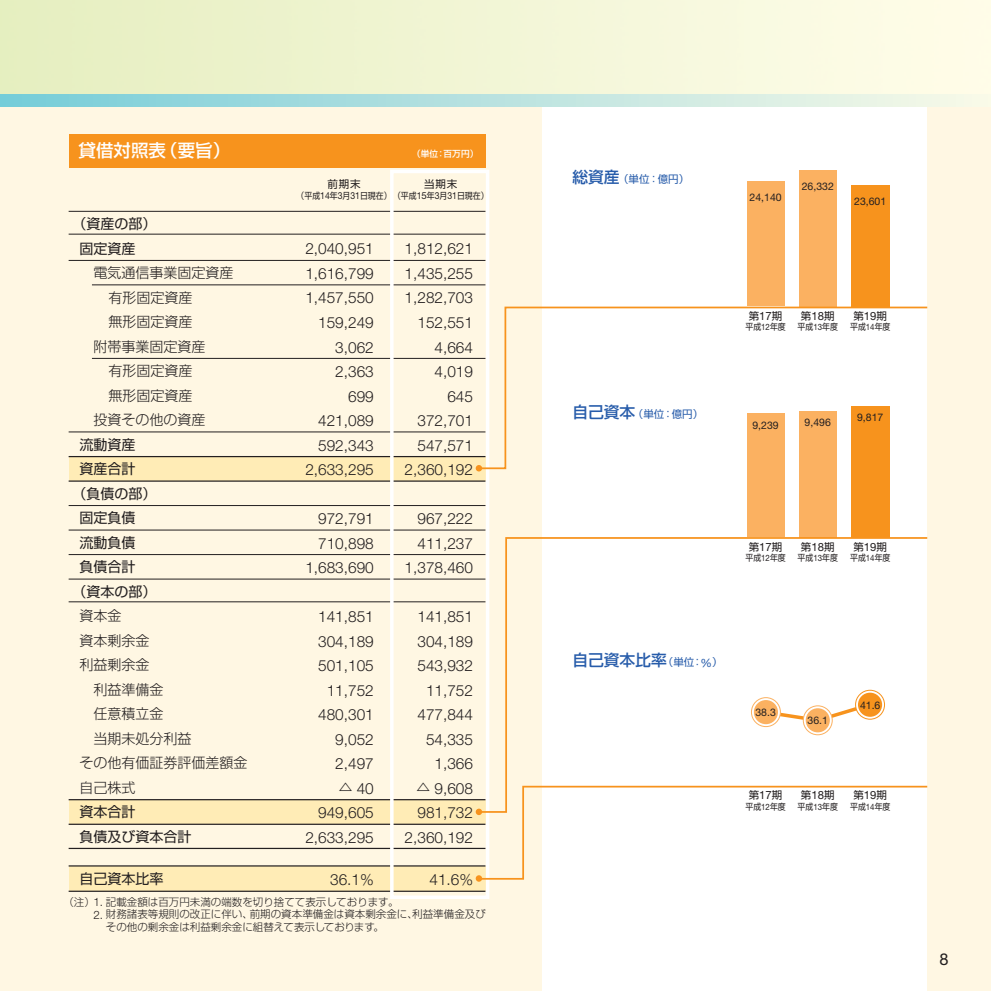
<style>
.page{position:relative;width:991px;height:991px;background:#fff}
.page>*{position:absolute;margin:0;border:0;box-sizing:border-box;transform-origin:0 0}
.t1{font:500 17.5px "Shin Go";color:#fff}
.t2{font:16.45px "Helvetica Neue";color:#231f20}
.t3{font:500 15.75px "Shin Go";color:#275caa}
.t4{font:300 15.4px/24.5px "Helvetica Neue";color:#231f20;text-align:right}
.t5{font:300 14px "Shin Go";color:#231f20}
.t6{font:14px/24.5px "Shin Go";color:#231f20}
.t7{font:300 10.5px/12.2px "Shin Go";color:#231f20}
.t8{font:10.5px "Helvetica Neue";color:#231f20}
.t9{font:10.5px "Shin Go";letter-spacing:.075em;color:#231f20}
.t10{font:10.5px "Shin Go";color:#275caa}
.t11{font:8.75px "Shin Go";color:#231f20;scale:.9 1}
.t12{font:500 8.75px "Shin Go";color:#fff}
.s1{font-family:"Helvetica Neue";font-size:9.62px}
.s2{font-family:"Shin Go";font-size:14px}
.s3{font-family:"Helvetica Neue";font-size:11.55px}
.s4{font-weight:500;font-size:15.75px}
.s5{font-family:"Helvetica Neue";font-size:11.38px}
.s6{font-family:"Helvetica Neue"}
.s7{font-weight:400;font-size:10.5px}
.s8{font-family:"Helvetica Neue";font-weight:400;font-size:11.55px}
</style>
<div class="page">
<div style="left:0;top:0;width:990px;height:990px;background:#fff7e3"></div>
<div style="left:69px;top:866px;width:416px;height:24px;background:#ffecb6"></div>
<div style="left:69px;top:800px;width:416px;height:23px;background:#ffecb6"></div>
<svg style="left:542px;top:0;width:385px;height:990px;fill:#fff"></svg>
<svg style="left:0;top:94px;width:956px;height:13px;background:#b6e1df"></svg>
<div style="left:69px;top:134px;width:416px;height:33px;background:#f7931d"></div>
<div style="left:69px;top:456px;width:416px;height:25px;background:#ffecb6"></div>
<hr style="left:69px;top:211px;width:416px;height:1px;background:#231f20">
<hr style="left:69px;top:234px;width:416px;height:1px;background:#231f20">
<hr style="left:69px;top:260px;width:416px;height:1px;background:#231f20">
<hr style="left:92px;top:284px;width:393px;height:1px;background:#231f20">
<hr style="left:92px;top:358px;width:393px;height:1px;background:#231f20">
<hr style="left:69px;top:431px;width:416px;height:1px;background:#231f20">
<hr style="left:69px;top:456px;width:416px;height:1px;background:#231f20">
<hr style="left:69px;top:480px;width:416px;height:1px;background:#231f20">
<hr style="left:69px;top:505px;width:416px;height:1px;background:#231f20">
<hr style="left:69px;top:529px;width:416px;height:1px;background:#231f20">
<hr style="left:69px;top:554px;width:416px;height:1px;background:#231f20">
<hr style="left:69px;top:578px;width:416px;height:1px;background:#231f20">
<hr style="left:69px;top:601px;width:416px;height:1px;background:#231f20">
<hr style="left:69px;top:799px;width:416px;height:1px;background:#231f20">
<hr style="left:69px;top:823px;width:416px;height:1px;background:#231f20">
<hr style="left:69px;top:847px;width:416px;height:2px;background:#231f20">
<hr style="left:69px;top:865px;width:416px;height:1px;background:#231f20">
<hr style="left:69px;top:890px;width:416px;height:1px;background:#231f20">
<div style="left:390px;top:170px;width:99px;height:729px;border:4px solid #fff"></div>
<div style="left:747px;top:181px;width:37px;height:125px;background:#fbb161"></div>
<div style="left:851px;top:185px;width:38px;height:121px;background:#f7931d"></div>
<div style="left:799px;top:170px;width:37px;height:136px;background:#fbb161"></div>
<svg style="left:479px;top:306px;width:449px;height:164px;background:#fefbf6"></svg>
<div style="left:747px;top:413px;width:37px;height:124px;background:#fbb161"></div>
<div style="left:851px;top:406px;width:38px;height:131px;background:#f7931d"></div>
<div style="left:799px;top:411px;width:37px;height:126px;background:#fbb161"></div>
<svg style="left:478px;top:536px;width:450px;height:344px;background:#fefcf7"></svg>
<svg style="left:775px;top:700px;width:99px;height:23px"></svg>
<svg style="left:751px;top:697px;width:29px;height:29px"></svg>
<svg style="left:803px;top:705px;width:29px;height:30px"></svg>
<svg style="left:855px;top:690px;width:29px;height:29px"></svg>
<div style="left:753px;top:700px;width:25px;height:24px;background:#fbb161;border-radius:50%"></div>
<div style="left:805px;top:708px;width:24px;height:24px;background:#fbb161;border-radius:50%"></div>
<div style="left:858px;top:692px;width:24px;height:24px;background:#f7931d;border-radius:50%"></div>
<div style="left:475px;top:875px;width:7px;height:6px;background:#f7931d;border-radius:50%"></div>
<svg style="left:475px;top:808px;width:7px;height:7px"></svg>
<div style="left:475px;top:465px;width:7px;height:6px;background:#f7931d;border-radius:50%"></div>
<p class="t1" style="left:79px;top:144px;width:153px">貸借対照表（要旨）</p>
<p class="t12" style="left:412px;top:150px;width:68px">（単位：百万円）</p>
<p class="t9" style="left:327px;top:180px;width:35px">前期末</p>
<p class="t9" style="left:424px;top:180px;width:35px">当期末</p>
<p class="t11" style="left:296px;top:192px;width:215px">（平成<span class="s1">14</span>年<span class="s1">3</span>月<span class="s1">31</span>日現在）（平成<span class="s1">15</span>年<span class="s1">3</span>月<span class="s1">31</span>日現在）</p>
<p class="t6" style="left:80px;top:213px;width:79px;text-indent:-7px">（資産の部）固定資産</p>
<p class="t5" style="left:93px;top:267px;width:141px">電気通信事業固定資産</p>
<p class="t5" style="left:108px;top:292px;width:85px">有形固定資産</p>
<p class="t5" style="left:108px;top:316px;width:85px">無形固定資産</p>
<p class="t5" style="left:93px;top:341px;width:113px">附帯事業固定資産</p>
<p class="t5" style="left:108px;top:365px;width:85px">有形固定資産</p>
<p class="t5" style="left:108px;top:390px;width:85px">無形固定資産</p>
<p class="t5" style="left:93px;top:414px;width:113px">投資その他の資産</p>
<p class="t6" style="left:80px;top:433px;width:58px">流動資産</p>
<p class="t6" style="left:80px;top:458px;width:58px">資産合計</p>
<p class="t6" style="left:73px;top:482px;width:86px">（負債の部）</p>
<p class="t6" style="left:80px;top:507px;width:58px">固定負債</p>
<p class="t6" style="left:80px;top:531px;width:58px">流動負債</p>
<p class="t6" style="left:80px;top:556px;width:58px">負債合計</p>
<p class="t6" style="left:73px;top:580px;width:86px">（資本の部）</p>
<p class="t5" style="left:80px;top:610px;width:44px">資本金</p>
<p class="t5" style="left:80px;top:635px;width:72px">資本剰余金</p>
<p class="t5" style="left:80px;top:659px;width:72px">利益剰余金</p>
<p class="t5" style="left:93px;top:684px;width:71px">利益準備金</p>
<p class="t5" style="left:93px;top:708px;width:71px">任意積立金</p>
<p class="t5" style="left:93px;top:733px;width:99px">当期未処分利益</p>
<p class="t5" style="left:80px;top:757px;width:170px">その他有価証券評価差額金</p>
<p class="t5" style="left:80px;top:782px;width:58px">自己株式</p>
<p class="t6" style="left:80px;top:801px;width:114px">資本合計<br>負債及び資本合計</p>
<p class="t6" style="left:80px;top:867px;width:86px">自己資本比率</p>
<p class="t4" style="left:305px;top:238px;width:70px">2,040,951<br>1,616,799<br>1,457,550<br>159,249<br>3,062<br>2,363<br>699<br>421,089<br>592,343<br>2,633,295</p>
<p class="t4" style="left:305px;top:508px;width:70px">972,791<br>710,898<br>1,683,690</p>
<p class="t4" style="left:305px;top:606px;width:70px">141,851<br>304,189<br>501,105<br>11,752<br>480,301<br>9,052<br>2,497<br><span class="s2">△</span> 40<br>949,605<br>2,633,295</p>
<p class="t4" style="left:330px;top:868px;width:45px">36.1%</p>
<p class="t7" style="left:63px;top:897px;width:337px">（注）<span class="s3">1.</span> 記載金額は百万円未満の端数を切り捨てて表示しております。</p>
<p class="t7" style="left:106px;top:909px;width:381px;text-indent:-12px"><span class="s3">2.</span> 財務諸表等規則の改正に伴い、前期の資本準備金は資本剰余金に、利益準備金及びその他の剰余金は利益剰余金に組替えて表示しております。</p>
<p class="t4" style="left:404px;top:238px;width:70px">1,812,621<br>1,435,255<br>1,282,703<br>152,551<br>4,664<br>4,019<br>645<br>372,701<br>547,571<br>2,360,192</p>
<p class="t4" style="left:404px;top:508px;width:70px">967,222<br>411,237<br>1,378,460</p>
<p class="t4" style="left:404px;top:606px;width:70px">141,851<br>304,189<br>543,932<br>11,752<br>477,844<br>54,335<br>1,366<br><span class="s2">△</span> 9,608<br>981,732<br>2,360,192</p>
<p class="t4" style="left:429px;top:868px;width:45px">41.6%</p>
<p class="t10" style="left:572px;top:175px;width:118px"><span class="s4">総資産</span>（単位：億円）</p>
<p class="t10" style="left:572px;top:410px;width:132px"><span class="s4">自己資本</span>（単位：億円）</p>
<p class="t8" style="left:749px;top:194px;width:34px">24,140</p>
<p class="t8" style="left:801px;top:182px;width:34px">26,332</p>
<p class="t8" style="left:854px;top:197px;width:34px">23,601</p>
<p class="t9" style="left:748px;top:312px;width:35px">第<span class="s5">17</span>期</p>
<p class="t11" style="left:745px;top:324px;width:46px">平成<span class="s6">12</span>年度</p>
<p class="t9" style="left:801px;top:312px;width:35px">第<span class="s5">18</span>期</p>
<p class="t11" style="left:797px;top:324px;width:46px">平成<span class="s6">13</span>年度</p>
<p class="t9" style="left:853px;top:312px;width:35px">第<span class="s5">19</span>期</p>
<p class="t11" style="left:850px;top:324px;width:46px">平成<span class="s6">14</span>年度</p>
<p class="t8" style="left:752px;top:421px;width:28px">9,239</p>
<p class="t8" style="left:804px;top:418px;width:28px">9,496</p>
<p class="t8" style="left:857px;top:414px;width:28px">9,817</p>
<p class="t9" style="left:748px;top:543px;width:35px">第<span class="s5">17</span>期</p>
<p class="t11" style="left:745px;top:555px;width:46px">平成<span class="s6">12</span>年度</p>
<p class="t9" style="left:801px;top:543px;width:35px">第<span class="s5">18</span>期</p>
<p class="t11" style="left:797px;top:555px;width:46px">平成<span class="s6">13</span>年度</p>
<p class="t9" style="left:853px;top:543px;width:35px">第<span class="s5">19</span>期</p>
<p class="t11" style="left:850px;top:555px;width:46px">平成<span class="s6">14</span>年度</p>
<p class="t3" style="left:572px;top:654px;width:152px">自己資本比率<span class="s7">（単位：</span><span class="s8">%</span><span class="s7">）</span></p>
<p class="t8" style="left:755px;top:708px;width:22px">38.3</p>
<p class="t8" style="left:807px;top:717px;width:22px">36.1</p>
<p class="t8" style="left:860px;top:701px;width:22px">41.6</p>
<p class="t9" style="left:748px;top:791px;width:35px">第<span class="s5">17</span>期</p>
<p class="t11" style="left:745px;top:803px;width:46px">平成<span class="s6">12</span>年度</p>
<p class="t9" style="left:801px;top:791px;width:35px">第<span class="s5">18</span>期</p>
<p class="t11" style="left:797px;top:803px;width:46px">平成<span class="s6">13</span>年度</p>
<p class="t9" style="left:853px;top:791px;width:35px">第<span class="s5">19</span>期</p>
<p class="t11" style="left:850px;top:803px;width:46px">平成<span class="s6">14</span>年度</p>
<p class="t2" style="left:939px;top:953px;width:11px">8</p>
</div>
